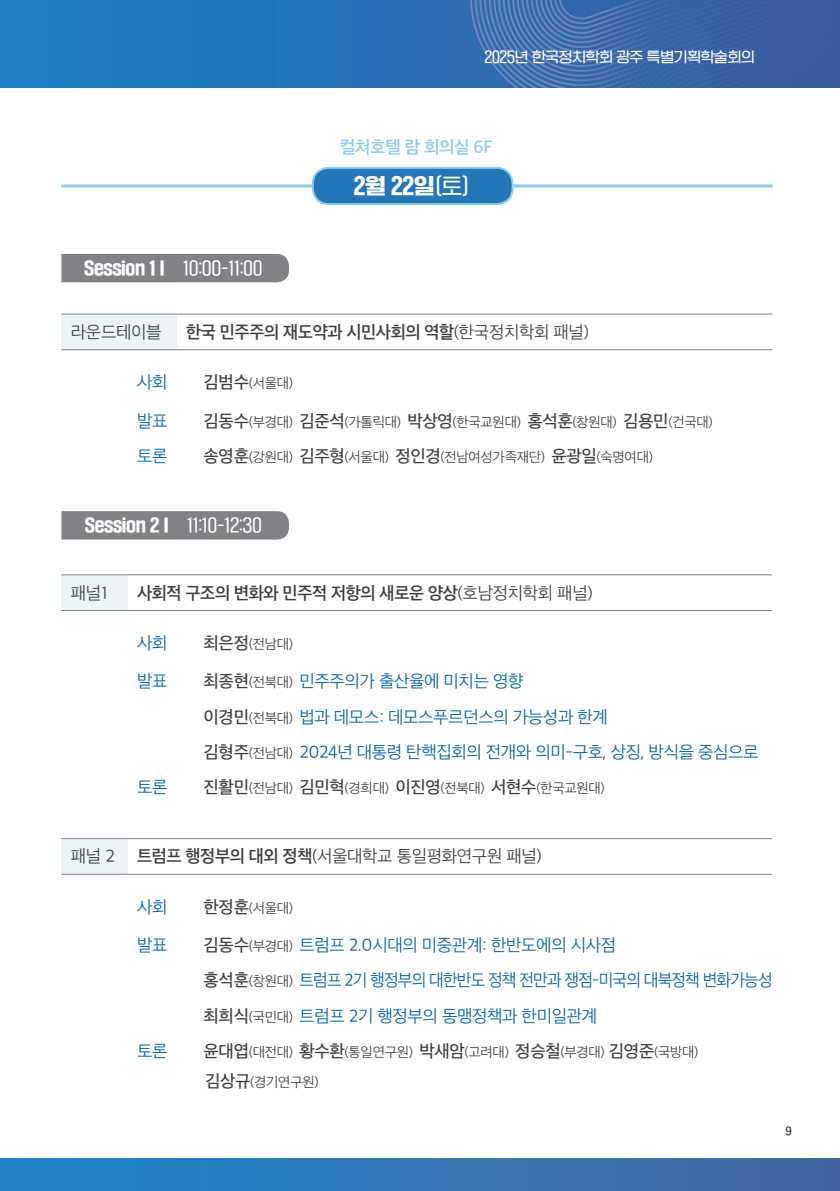
<style>
.page{position:relative;width:840px;height:1191px;background:#fff}
.page>*{position:absolute;margin:0;border:0;box-sizing:border-box;transform-origin:0 0}
.t1{font:21px "SD Gyeokdong G206 Hv";color:#fff}
.ˇFFFFB9ˇFFFFD9ˇFFFF{font:16.8px "SD Gothic Neoa c Lt";letter-spacing:-.02em;color:#0063a9}
.ˇFFFFB9ˇFFFFD9ˇFFFF-2{font:16.8px "SD Gothic Neoa f Sm";letter-spacing:-.02em;color:#3e3e3f}
.ˇFFFFB9ˇFFFFD9ˇFFFF-3{font:16.8px "SD Gothic Neoa c Lt";letter-spacing:-.05em;color:#0063a9;scale:.95 1}
.ˇFFFFB9ˇFFFFD9ˇFFFF-4{font:16.8px "SD Gyeokdong G204 Rg";letter-spacing:-.02em;color:#fff}
.ˇFFFFB9ˇFFFFD9ˇFFFF-5{font:16.8px "SD Gothic Neoa c Lt";letter-spacing:-.02em;color:#3e3e3f}
.ˇFFFFB9ˇFFFFD9ˇFFFF-6{font:16.8px "SD Gothic Neoa f Sm";letter-spacing:-.02em;color:#8bceea}
.t2{font:14px "SD Gyeokdong G204 Rg";letter-spacing:-.04em;color:#fff}
.ˇFFFFB9ˇFFFFD9ˇFFFF-7{font:13.4px "SD Gothic Neoa c Lt";letter-spacing:-.02em;color:#3e3e3f}
.t3{font:12px "SD Gt Neo Cond e Md";color:#231f20}
.s1{font-family:"SD Gyeokdong G204 Rg"}
.s2{font-family:"SD Gyeokdong G206 Hv"}
.s3{font-family:"SD Gothic Neoa c Lt"}
.s4{font-family:"SD Gothic Neoa e Md";font-size:16.8px}
.s5{font-family:"SD Gothic Neoa e Md";color:#3e3e3f}
.s6{font-size:13.4px;color:#3e3e3f}
.s7{font-family:"SD Gothic Neoa f Sm"}
</style>
<div class="page">
<div style="left:61px;top:314px;width:115px;height:36px;background:#ebf4f7"></div>
<hr style="left:61px;top:314px;width:115px;height:1px;background:#808285">
<hr style="left:176px;top:314px;width:596px;height:1px;background:#808285">
<hr style="left:61px;top:349px;width:115px;height:1px;background:#808285">
<hr style="left:176px;top:349px;width:596px;height:1px;background:#808285">
<div style="left:61px;top:511px;width:228px;height:28px;background:#808285"></div>
<div style="left:61px;top:575px;width:66px;height:35px;background:#ebf4f7"></div>
<hr style="left:61px;top:574px;width:66px;height:1px;background:#808285">
<hr style="left:127px;top:574px;width:644px;height:1px;background:#808285">
<hr style="left:61px;top:610px;width:66px;height:1px;background:#808285">
<hr style="left:127px;top:610px;width:644px;height:1px;background:#808285">
<div style="left:61px;top:838px;width:66px;height:36px;background:#ebf4f7"></div>
<hr style="left:61px;top:838px;width:66px;height:1px;background:#808285">
<hr style="left:127px;top:838px;width:644px;height:1px;background:#808285">
<hr style="left:61px;top:874px;width:66px;height:1px;background:#808285">
<hr style="left:127px;top:874px;width:644px;height:1px;background:#808285">
<div style="left:61px;top:254px;width:228px;height:28px;background:#808285"></div>
<hr style="left:61px;top:184px;width:711px;height:3px;background:#8bceea">
<div style="left:312px;top:168px;width:200px;height:36px;background:#2576b6;border-radius:16px"></div>
<div style="left:311px;top:167px;width:202px;height:38px;border:2px solid #8bceea;border-radius:16px"></div>
<img style="left:0;top:0;width:839px;height:88px">
<div style="left:0;top:1158px;width:839px;height:33px;background:linear-gradient(to right,#1d87c6,#4766a4)"></div>
<p class="t2" style="left:484px;top:50px;width:271px">2025년 한국정치학회 광주 특별기획학술회의</p>
<p class="ˇFFFFB9ˇFFFFD9ˇFFFF-6" style="left:340px;top:139px;width:154px">컬쳐호텔 람 회의실 6F</p>
<p class="t1" style="left:353px;top:175px;width:118px">2월 22일<span class="s1">(토)</span></p>
<p class="ˇFFFFB9ˇFFFFD9ˇFFFF-4" style="left:84px;top:260px;width:180px"><span class="s2">Session 1 I</span> 10:00-11:00</p>
<p class="ˇFFFFB9ˇFFFFD9ˇFFFF-5" style="left:71px;top:323px;width:92px">라운드테이블</p>
<p class="ˇFFFFB9ˇFFFFD9ˇFFFF-2" style="left:186px;top:323px;width:404px">한국 민주주의 재도약과 시민사회의 역할<span class="s3">(한국정치학회 패널)</span></p>
<p class="ˇFFFFB9ˇFFFFD9ˇFFFF" style="left:137px;top:374px;width:32px">사회</p>
<p class="ˇFFFFB9ˇFFFFD9ˇFFFF-7" style="left:203px;top:376px;width:91px"><span class="s4">김범수</span>(서울대)</p>
<p class="ˇFFFFB9ˇFFFFD9ˇFFFF" style="left:137px;top:412px;width:32px">발표</p>
<p class="ˇFFFFB9ˇFFFFD9ˇFFFF-7" style="left:203px;top:415px;width:510px"><span class="s4">김동수</span>(부경대) <span class="s4">김준석</span>(가톨릭대) <span class="s4">박상영</span>(한국교원대) <span class="s4">홍석훈</span>(창원대) <span class="s4">김용민</span>(건국대)</p>
<p class="ˇFFFFB9ˇFFFFD9ˇFFFF" style="left:137px;top:447px;width:32px">토론</p>
<p class="ˇFFFFB9ˇFFFFD9ˇFFFF-7" style="left:203px;top:450px;width:450px"><span class="s4">송영훈</span>(강원대) <span class="s4">김주형</span>(서울대) <span class="s4">정인경</span>(전남여성가족재단) <span class="s4">윤광일</span>(숙명여대)</p>
<p class="ˇFFFFB9ˇFFFFD9ˇFFFF-4" style="left:85px;top:517px;width:179px"><span class="s2">Session 2 I</span> 11:10-12:30</p>
<p class="ˇFFFFB9ˇFFFFD9ˇFFFF-5" style="left:71px;top:584px;width:38px">패널1</p>
<p class="ˇFFFFB9ˇFFFFD9ˇFFFF-2" style="left:137px;top:584px;width:457px">사회적 구조의 변화와 민주적 저항의 새로운 양상<span class="s3">(호남정치학회 패널)</span></p>
<p class="ˇFFFFB9ˇFFFFD9ˇFFFF" style="left:137px;top:634px;width:32px">사회</p>
<p class="ˇFFFFB9ˇFFFFD9ˇFFFF-7" style="left:203px;top:637px;width:91px"><span class="s4">최은정</span>(전남대)</p>
<p class="ˇFFFFB9ˇFFFFD9ˇFFFF" style="left:137px;top:673px;width:32px">발표</p>
<p class="ˇFFFFB9ˇFFFFD9ˇFFFF" style="left:203px;top:673px;width:321px"><span class="s5">최종현</span><span class="s6">(전북대)</span> 민주주의가 출산율에 미치는 영향</p>
<p class="ˇFFFFB9ˇFFFFD9ˇFFFF" style="left:203px;top:708px;width:405px"><span class="s5">이경민</span><span class="s6">(전북대)</span> 법과 데모스: 데모스푸르던스의 가능성과 한계</p>
<p class="ˇFFFFB9ˇFFFFD9ˇFFFF" style="left:203px;top:743px;width:556px"><span class="s5">김형주</span><span class="s6">(전남대)</span> 2024년 대통령 탄핵집회의 전개와 의미-구호, 상징, 방식을 중심으로</p>
<p class="ˇFFFFB9ˇFFFFD9ˇFFFF" style="left:137px;top:778px;width:32px">토론</p>
<p class="ˇFFFFB9ˇFFFFD9ˇFFFF-7" style="left:203px;top:781px;width:402px"><span class="s4">진활민</span>(전남대) <span class="s4">김민혁</span>(경희대) <span class="s4">이진영</span>(전북대) <span class="s4">서현수</span>(한국교원대)</p>
<p class="ˇFFFFB9ˇFFFFD9ˇFFFF-5" style="left:71px;top:848px;width:45px">패널 2</p>
<p class="ˇFFFFB9ˇFFFFD9ˇFFFF-5" style="left:137px;top:848px;width:406px"><span class="s7">트럼프 행정부의 대외 정책</span>(서울대학교 통일평화연구원 패널)</p>
<p class="ˇFFFFB9ˇFFFFD9ˇFFFF" style="left:137px;top:898px;width:32px">사회</p>
<p class="ˇFFFFB9ˇFFFFD9ˇFFFF-7" style="left:203px;top:901px;width:91px"><span class="s4">한정훈</span>(서울대)</p>
<p class="ˇFFFFB9ˇFFFFD9ˇFFFF" style="left:137px;top:936px;width:32px">발표</p>
<p class="ˇFFFFB9ˇFFFFD9ˇFFFF" style="left:203px;top:936px;width:414px"><span class="s5">김동수</span><span class="s6">(부경대)</span> 트럼프 2.0시대의 미중관계: 한반도에의 시사점</p>
<p class="ˇFFFFB9ˇFFFFD9ˇFFFF-3" style="left:203px;top:972px;width:600px"><span class="s5">홍석훈</span><span class="s6">(창원대)</span> 트럼프 2기 행정부의 대한반도 정책 전만과 쟁점-미국의 대북정책 변화가능성</p>
<p class="ˇFFFFB9ˇFFFFD9ˇFFFF" style="left:203px;top:1007px;width:395px"><span class="s5">최희식</span><span class="s6">(국민대)</span> 트럼프 2기 행정부의 동맹정책과 한미일관계</p>
<p class="ˇFFFFB9ˇFFFFD9ˇFFFF" style="left:137px;top:1042px;width:32px">토론</p>
<p class="ˇFFFFB9ˇFFFFD9ˇFFFF-7" style="left:203px;top:1045px;width:496px"><span class="s4">윤대엽</span>(대전대) <span class="s4">황수환</span>(통일연구원) <span class="s4">박새암</span>(고려대) <span class="s4">정승철</span>(부경대) <span class="s4">김영준</span>(국방대)</p>
<p class="ˇFFFFB9ˇFFFFD9ˇFFFF-7" style="left:205px;top:1075px;width:115px"><span class="s4">김상규</span>(경기연구원)</p>
<p class="t3" style="left:784px;top:1125px;width:8px">9</p>
</div>
